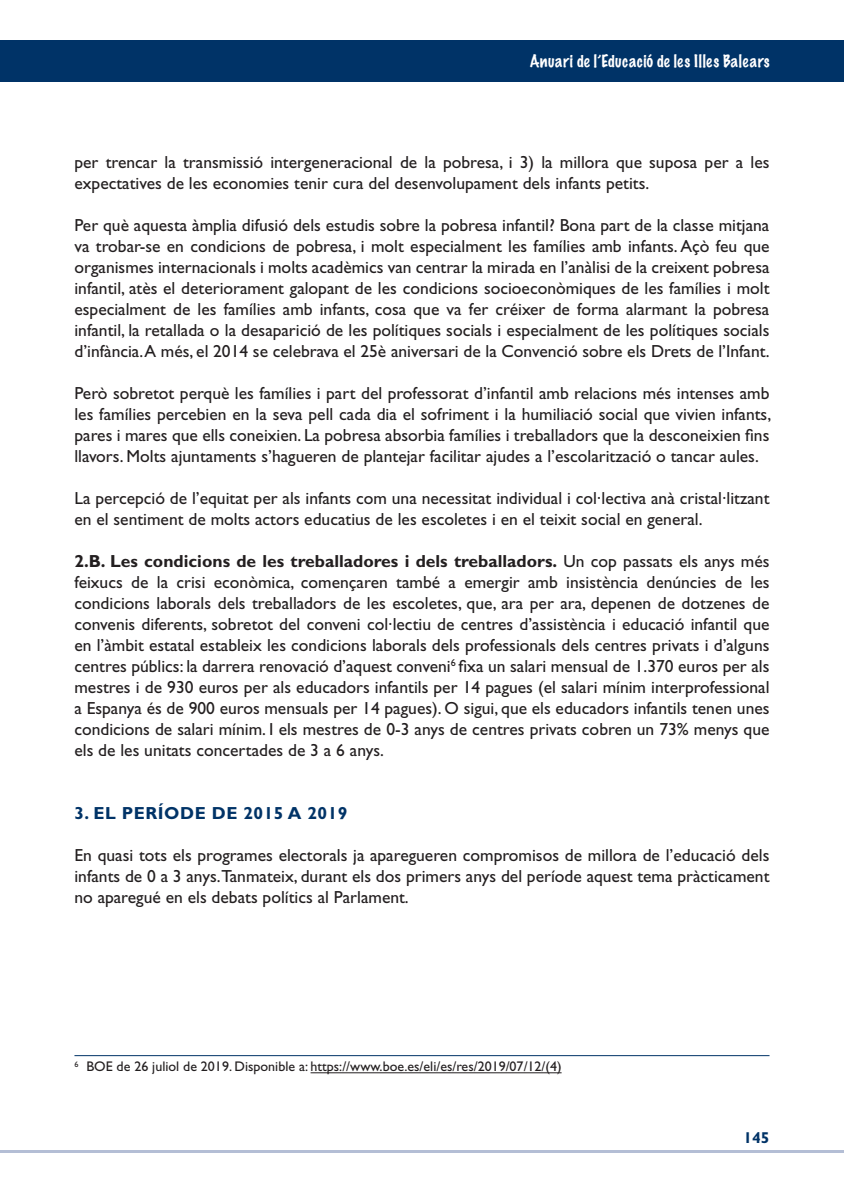
<style>
.page{position:relative;width:844px;height:1191px;background:#fff}
.page>*{position:absolute;margin:0;border:0;box-sizing:border-box;transform-origin:0 0}
.t1{font:17.5px/21px "Gill Sans Std";color:#231f20;text-align:justify}
.t2{font:700 17.5px "Gill Sans Std";letter-spacing:.03em;color:#003367}
.t3{font:100 15.75px "Marker Felt";letter-spacing:.03em;color:#fff}
.t4{font:700 15.75px "Gill Sans Std";color:#003367}
.t5{font:14px "Gill Sans Std";color:#231f20}
.s1{font-weight:700}
</style>
<div class="page">
<div style="left:0;top:40px;width:843px;height:42px;background:#003367"></div>
<hr style="left:0;top:1150px;width:843px;height:2px;background:#b4bed5">
<hr style="left:74px;top:1055px;width:695px;height:1px;background:#003367">
<hr style="left:310px;top:1072px;width:251px;height:1px;background:#231f20">
<p class="t3" style="left:529px;top:49px;width:241px">Anuari de l’Educació de les Illes Balears</p>
<p class="t1" style="left:74px;top:152px;width:696px">per trencar la transmissió intergeneracional de la pobresa, i 3) la millora que suposa per a les expectatives de les economies tenir cura del desenvolupament dels infants petits.</p>
<p class="t1" style="left:74px;top:215px;width:696px">Per què aquesta àmplia difusió dels estudis sobre la pobresa infantil? Bona part de la classe mitjana va trobar-se en condicions de pobresa, i molt especialment les famílies amb infants. Açò feu que organismes internacionals i molts acadèmics van centrar la mirada en l’anàlisi de la creixent pobresa infantil, atès el deteriorament galopant de les condicions socioeconòmiques de les famílies i molt especialment de les famílies amb infants, cosa que va fer créixer de forma alarmant la pobresa infantil, la retallada o la desaparició de les polítiques socials i especialment de les polítiques socials d’infància. A més, el 2014 se celebrava el 25è aniversari de la Convenció sobre els Drets de l’Infant.</p>
<p class="t1" style="left:74px;top:383px;width:698px">Però sobretot perquè les famílies i part del professorat d’infantil amb relacions més intenses amb les famílies percebien en la seva pell cada dia el sofriment i la humiliació social que vivien infants, pares i mares que ells coneixien. La pobresa absorbia famílies i treballadors que la desconeixien fins llavors. Molts ajuntaments s’hagueren de plantejar facilitar ajudes a l’escolarització o tancar aules.</p>
<p class="t1" style="left:74px;top:488px;width:696px">La percepció de l’equitat per als infants com una necessitat individual i col·lectiva anà cristal·litzant en el sentiment de molts actors educatius de les escoletes i en el teixit social en general.</p>
<p class="t1" style="left:74px;top:551px;width:696px"><span class="s1">2.B. Les condicions de les treballadores i dels treballadors.</span> Un cop passats els anys més feixucs de la crisi econòmica, començaren també a emergir amb insistència denúncies de les condicions laborals dels treballadors de les escoletes, que, ara per ara, depenen de dotzenes de convenis diferents, sobretot del conveni col·lectiu de centres d’assistència i educació infantil que en l’àmbit estatal estableix les condicions laborals dels professionals dels centres privats i d’alguns centres públics: la darrera renovació d’aquest conveni<sup>6</sup> fixa un salari mensual de 1.370 euros per als mestres i de 930 euros per als educadors infantils per 14 pagues (el salari mínim interprofessional a Espanya és de 900 euros mensuals per 14 pagues). O sigui, que els educadors infantils tenen unes condicions de salari mínim. I els mestres de 0-3 anys de centres privats cobren un 73% menys que els de les unitats concertades de 3 a 6 anys.</p>
<p class="t2" style="left:74px;top:803px;width:274px">3. EL PERÍODE DE 2015 A 2019</p>
<p class="t1" style="left:74px;top:845px;width:696px">En quasi tots els programes electorals ja aparegueren compromisos de millora de l’educació dels infants de 0 a 3 anys.Tanmateix, durant els dos primers anys del període aquest tema pràcticament no aparegué en els debats polítics al Parlament.</p>
<p class="t5" style="left:74px;top:1058px;width:488px"><sup>6</sup> BOE de 26 juliol de 2019. Disponible a: https://www.boe.es/eli/es/res/2019/07/12/(4)</p>
<p class="t4" style="left:743px;top:1128px;width:28px">145</p>
</div>
